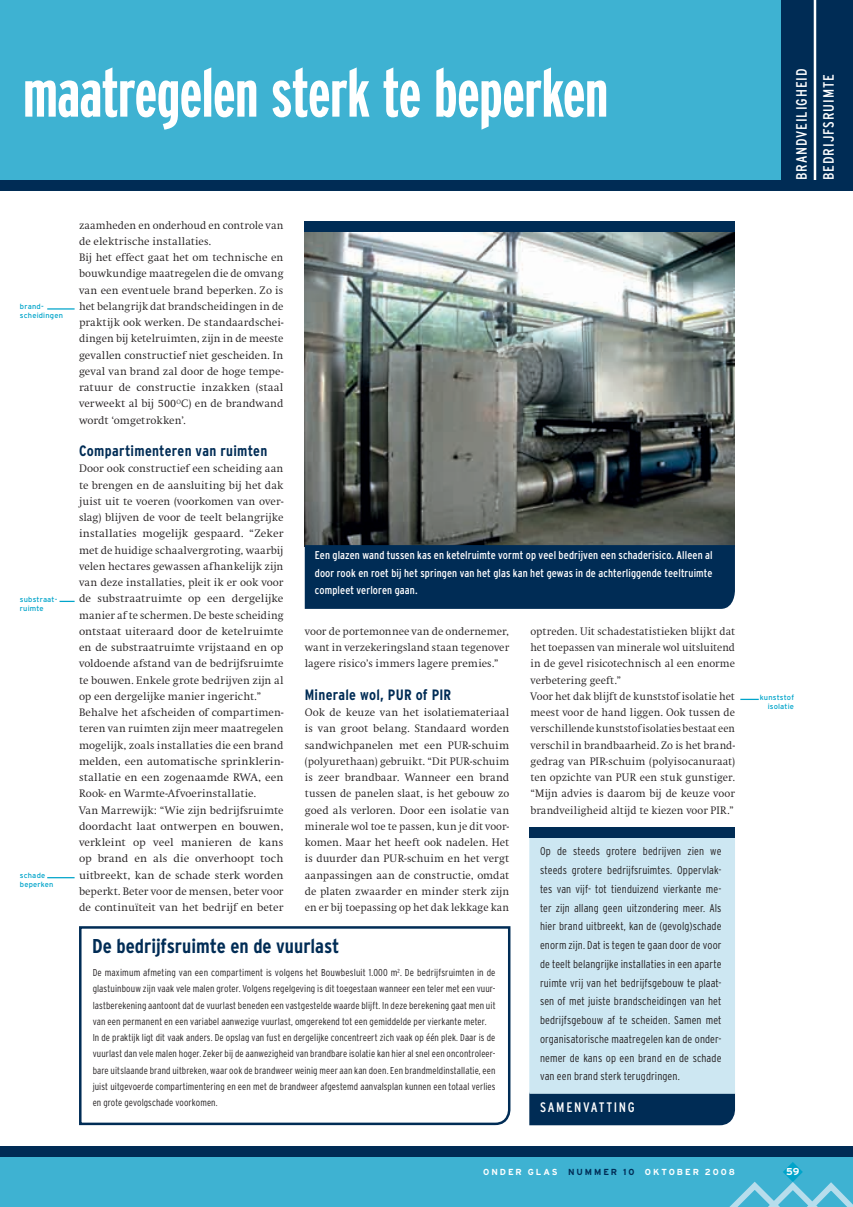
<style>
.page{position:relative;width:853px;height:1207px;background:#fff}
.page>*{position:absolute;margin:0;border:0;box-sizing:border-box;transform-origin:0 0}
.t1{font:700 extra-condensed 67.5px "Interstate";letter-spacing:-.01em;color:#fff}
.t2{font:700 condensed 20px "Interstate";letter-spacing:-.005em;color:#002c55}
.t3{font:700 condensed 15px "Interstate";letter-spacing:.02em;color:#002c55}
.t4{font:condensed 15px/27.1px "Interstate";letter-spacing:.06em;color:#fff}
.t5{font:condensed 13.75px "Interstate";color:#fff}
.t6{font:300 11.25px/16.2px "Swift";letter-spacing:.005em;color:#231f20}
.t7{font:300 condensed 11.25px/18.8px "Interstate";letter-spacing:.01em;color:#231f20;text-align:justify}
.t8{font:condensed 11.25px/17.5px "Interstate";letter-spacing:.01em;color:#fff;text-align:justify}
.t9{font:300 condensed 10px/16.2px "Interstate";letter-spacing:.01em;color:#231f20}
.t10{font:700 10px "Interstate";color:#fff}
.t11{font:700 8.75px "Interstate";letter-spacing:.22em;color:#fff}
.t12{font:7.5px/8.8px "Interstate";letter-spacing:.025em;color:#00a4ca}
.s1{color:#002c55}
</style>
<div class="page">
<div style="left:0;top:1146px;width:852px;height:61px;background:#3eb2d2"></div>
<div style="left:0;top:0;width:852px;height:184px;background:#3eb2d2"></div>
<div style="left:0;top:180px;width:852px;height:11px;background:#002c55"></div>
<div style="left:0;top:1146px;width:852px;height:10px;background:#002c55"></div>
<div style="left:781px;top:0;width:71px;height:191px;background:#002c55"></div>
<hr style="left:813px;top:0;width:3px;height:180px;background:#fff">
<img style="left:305px;top:232px;width:429px;height:313px">
<div style="left:305px;top:221px;width:429px;height:11px;background:#002c55"></div>
<div style="left:305px;top:545px;width:429px;height:64px;background:#002c55"></div>
<svg style="left:79px;top:926px;width:432px;height:200px"></svg>
<svg style="left:740px;top:699px;width:18px;height:1px"></svg>
<hr style="left:47px;top:308px;width:28px;height:2px;background:#00a4ca">
<svg style="left:59px;top:601px;width:16px;height:1px"></svg>
<svg style="left:47px;top:877px;width:28px;height:1px"></svg>
<div style="left:529px;top:1094px;width:206px;height:32px;background:#002c55"></div>
<div style="left:529px;top:833px;width:206px;height:261px;background:#cde7f2;border:2px solid #cde7f2"></div>
<div style="left:529px;top:827px;width:206px;height:10px;background:#002c55"></div>
<svg style="left:729px;top:1162px;width:124px;height:45px"></svg>
<h1 class="t1" style="left:23px;top:56px;width:587px">maatregelen sterk te beperken</h1>
<p class="t12" style="left:20px;top:302px;width:45px">brand&shy;scheidingen</p>
<p class="t12" style="left:20px;top:595px;width:39px">substraat&shy;ruimte</p>
<p class="t12" style="left:20px;top:871px;width:35px">schade beperken</p>
<p class="t6" style="left:79px;top:217px;width:206px">zaamheden en onderhoud en controle van de elektrische installaties.<br>Bij het effect gaat het om technische en bouwkundige maatregelen die de omvang van een eventuele brand beperken. Zo is het belangrijk dat brandscheidingen in de praktijk ook werken. De standaardschei&shy;dingen bij ketelruimten, zijn in de meeste gevallen constructief niet gescheiden. In geval van brand zal door de hoge tempe&shy;ratuur de constructie inzakken (staal verweekt al bij 500<sup>O</sup>C) en de brandwand wordt ‘omgetrokken’.</p>
<h3 class="t3" style="left:79px;top:442px;width:190px">Compartimenteren van ruimten</h3>
<p class="t6" style="left:79px;top:461px;width:206px">Door ook constructief een scheiding aan te brengen en de aansluiting bij het dak juist uit te voeren (voorkomen van over&shy;slag) blijven de voor de teelt belangrijke installaties mogelijk gespaard. “Zeker met de huidige schaalvergroting, waarbij velen hectares gewassen afhankelijk zijn van deze installaties, pleit ik er ook voor de substraatruimte op een dergelijke manier af te schermen. De beste scheiding ontstaat uiteraard door de ketelruimte en de substraatruimte vrijstaand en op voldoende afstand van de bedrijfsruimte te bouwen. Enkele grote bedrijven zijn al op een dergelijke manier ingericht.” Behalve het afscheiden of compartimen&shy;teren van ruimten zijn meer maatregelen mogelijk, zoals installaties die een brand melden, een automatische sprinklerin&shy;stallatie en een zogenaamde RWA, een Rook- en Warmte-Afvoerinstallatie.<br>Van Marrewijk: “Wie zijn bedrijfsruimte doordacht laat ontwerpen en bouwen, verkleint op veel manieren de kans op brand en als die onverhoopt toch uitbreekt, kan de schade sterk worden beperkt. Beter voor de mensen, beter voor de continuïteit van het bedrijf en beter</p>
<p class="t8" style="left:315px;top:546px;width:399px">Een glazen wand tussen kas en ketelruimte vormt op veel bedrijven een schaderisico. Alleen al door rook en roet bij het springen van het glas kan het gewas in de achterliggende teeltruimte compleet verloren gaan.</p>
<p class="t6" style="left:305px;top:623px;width:206px;text-align:justify">voor de portemonnee van de ondernemer, want in verzekeringsland staan tegenover lagere risico’s immers lagere premies.”</p>
<h3 class="t3" style="left:305px;top:686px;width:148px">Minerale wol, PUR of PIR</h3>
<p class="t6" style="left:305px;top:704px;width:206px;text-align:justify">Ook de keuze van het isolatiemateriaal is van groot belang. Standaard worden sandwichpanelen met een PUR-schuim (polyurethaan) gebruikt. “Dit PUR-schuim is zeer brandbaar. Wanneer een brand tussen de panelen slaat, is het gebouw zo goed als verloren. Door een isolatie van minerale wol toe te passen, kun je dit voor&shy;komen. Maar het heeft ook nadelen. Het is duurder dan PUR-schuim en het vergt aanpassingen aan de constructie, omdat de platen zwaarder en minder sterk zijn en er bij toepassing op het dak lekkage kan</p>
<p class="t6" style="left:530px;top:623px;width:206px">optreden. Uit schadestatistieken blijkt dat het toepassen van minerale wol uitsluitend in de gevel risicotechnisch al een enorme verbetering geeft.”<br>Voor het dak blijft de kunststof isolatie het meest voor de hand liggen. Ook tussen de verschillende kunststof isolaties bestaat een verschil in brandbaarheid. Zo is het brand&shy;gedrag van PIR-schuim (polyisocanuraat) ten opzichte van PUR een stuk gunstiger. “Mijn advies is daarom bij de keuze voor brandveiligheid altijd te kiezen voor PIR.”</p>
<p class="t7" style="left:540px;top:842px;width:183px">Op de steeds grotere bedrijven zien we steeds grotere bedrijfsruimtes. Oppervlak&shy;tes van vijf- tot tienduizend vierkante me&shy;ter zijn allang geen uitzondering meer. Als hier brand uitbreekt, kan de (gevolg)schade enorm zijn. Dat is tegen te gaan door de voor de teelt belangrijke installaties in een aparte ruimte vrij van het bedrijfsgebouw te plaat&shy;sen of met juiste brandscheidingen van het bedrijfsgebouw af te scheiden. Samen met organisatorische maatregelen kan de onder&shy;nemer de kans op een brand en de schade van een brand sterk terugdringen.</p>
<p class="t5" style="left:540px;top:1099px;width:17px">Samenvatting</p>
<h2 class="t2" style="left:92px;top:935px;width:249px">De bedrijfsruimte en de vuurlast</h2>
<p class="t9" style="left:93px;top:964px;width:404px">De maximum afmeting van een compartiment is volgens het Bouwbesluit 1.000 m<sup>2</sup>. De bedrijfsruimten in de glastuinbouw zijn vaak vele malen groter. Volgens regelgeving is dit toegestaan wanneer een teler met een vuur&shy;lastberekening aantoont dat de vuurlast beneden een vastgestelde waarde blijft. In deze berekening gaat men uit van een permanent en een variabel aanwezige vuurlast, omgerekend tot een gemiddelde per vierkante meter.<br>In de praktijk ligt dit vaak anders. De opslag van fust en dergelijke concentreert zich vaak op één plek. Daar is de vuurlast dan vele malen hoger. Zeker bij de aanwezigheid van brandbare isolatie kan hier al snel een oncontroleer&shy;bare uitslaande brand uitbreken, waar ook de brandweer weinig meer aan kan doen. Een brandmeldinstallatie, een juist uitgevoerde compartimentering en een met de brandweer afgestemd aanvalsplan kunnen een totaal verlies en grote gevolgschade voorkomen.</p>
<p class="t11" style="left:483px;top:1167px;width:253px">ONDER GLAS <span class="s1">NUMMER 10</span> OKTOB ER 2008</p>
<h3 class="t4" style="left:787px;top:180px;width:113px;rotate:-90deg">BRANDVEILIGHEID<br>BEDRIJFSRUIMTE</h3>
<p class="t12" style="left:759px;top:693px;width:36px;text-align:right">kunststof isolatie</p>
<p class="t10" style="left:786px;top:1166px;width:15px">59</p>
</div>
